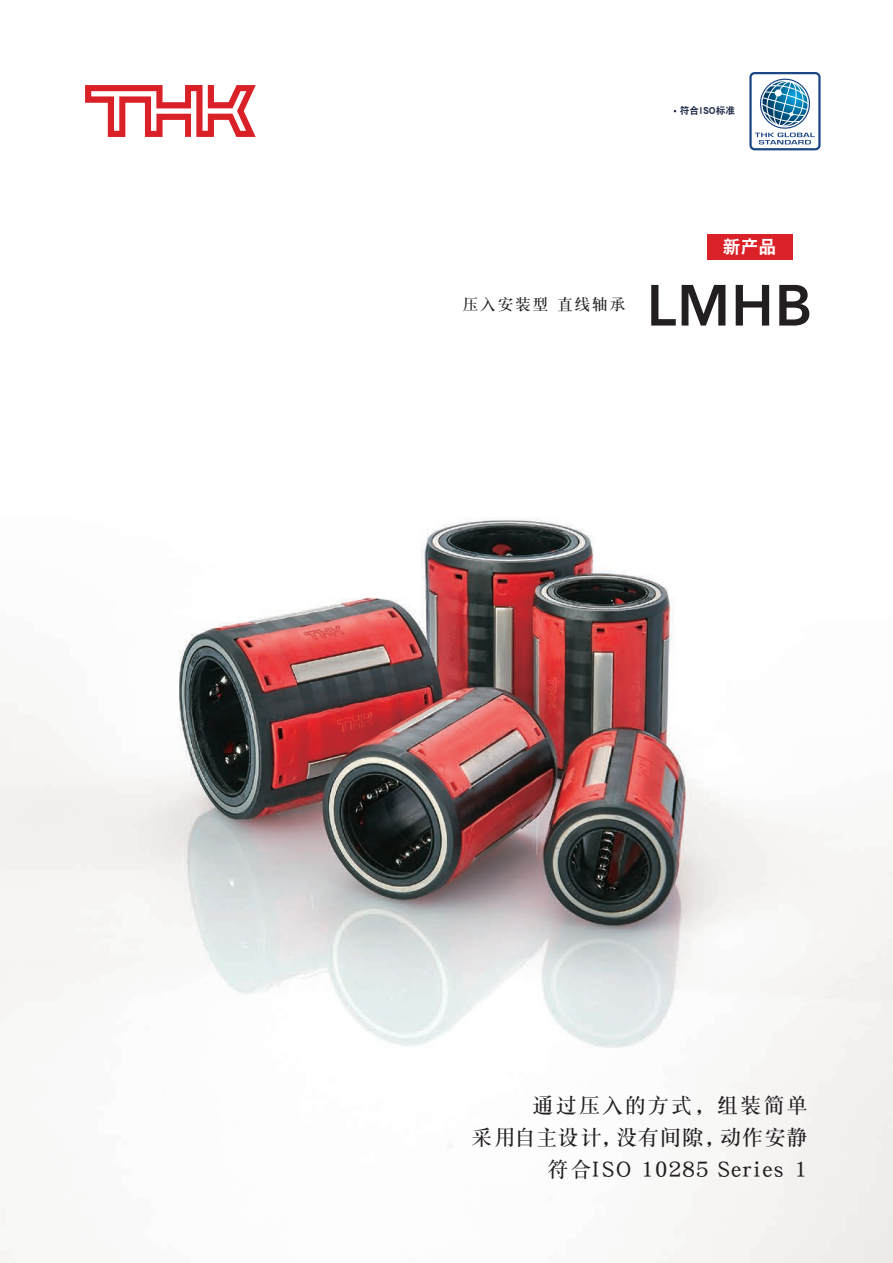
<style>
.page{position:relative;width:893px;height:1263px;background:#fff}
.page>*{position:absolute;margin:0;border:0;box-sizing:border-box;transform-origin:0 0}
.t1{font:600 57.45px "Avenir Next";color:#231f20}
.t2{font:24.45px "DF Song GB W7";letter-spacing:.05em;color:#231f20}
.t3{font:21.3px/32px "DF Song GB W7";letter-spacing:.075em;color:#231f20;text-align:right}
.t4{font:18px "DF Hei GB W9";color:#fff}
.t5{font:15.9px "DF Song GB W7";letter-spacing:.1em;color:#231f20}
.t6{font:9.75px "DF Hei GB W9";color:#1f2b48}
.s1{font-size:11.25px}
.s2{font-size:21.3px}
</style>
<div class="page">
<img style="left:0;top:75px;width:893px;height:1005px">
<svg style="left:85px;top:85px;width:171px;height:52px"></svg>
<div style="left:749px;top:72px;width:72px;height:78px;border:2px solid #1c4784;border-radius:4px"></div>
<svg style="left:752px;top:77px;width:66px;height:67px"></svg>
<div style="left:707px;top:234px;width:85px;height:25px;background:#da2128"></div>
<p class="t6" style="left:680px;top:105px;width:57px">符合<span class="s1">ISO</span>标准</p>
<p class="t4" style="left:722px;top:237px;width:56px">新产品</p>
<p class="t5" style="left:462px;top:296px;width:165px">压入安装型 直线轴承</p>
<h1 class="t1" style="left:647px;top:256px;width:167px">LMHB</h1>
<p class="t3" style="left:471px;top:1089px;width:338px">通过压入的方式，组装简单<br>采用自主设计，没有间隙，动作安静</p>
<p class="t2" style="left:547px;top:1155px;width:262px"><span class="s2">符合</span>ISO 10285 Series 1</p>
</div>
